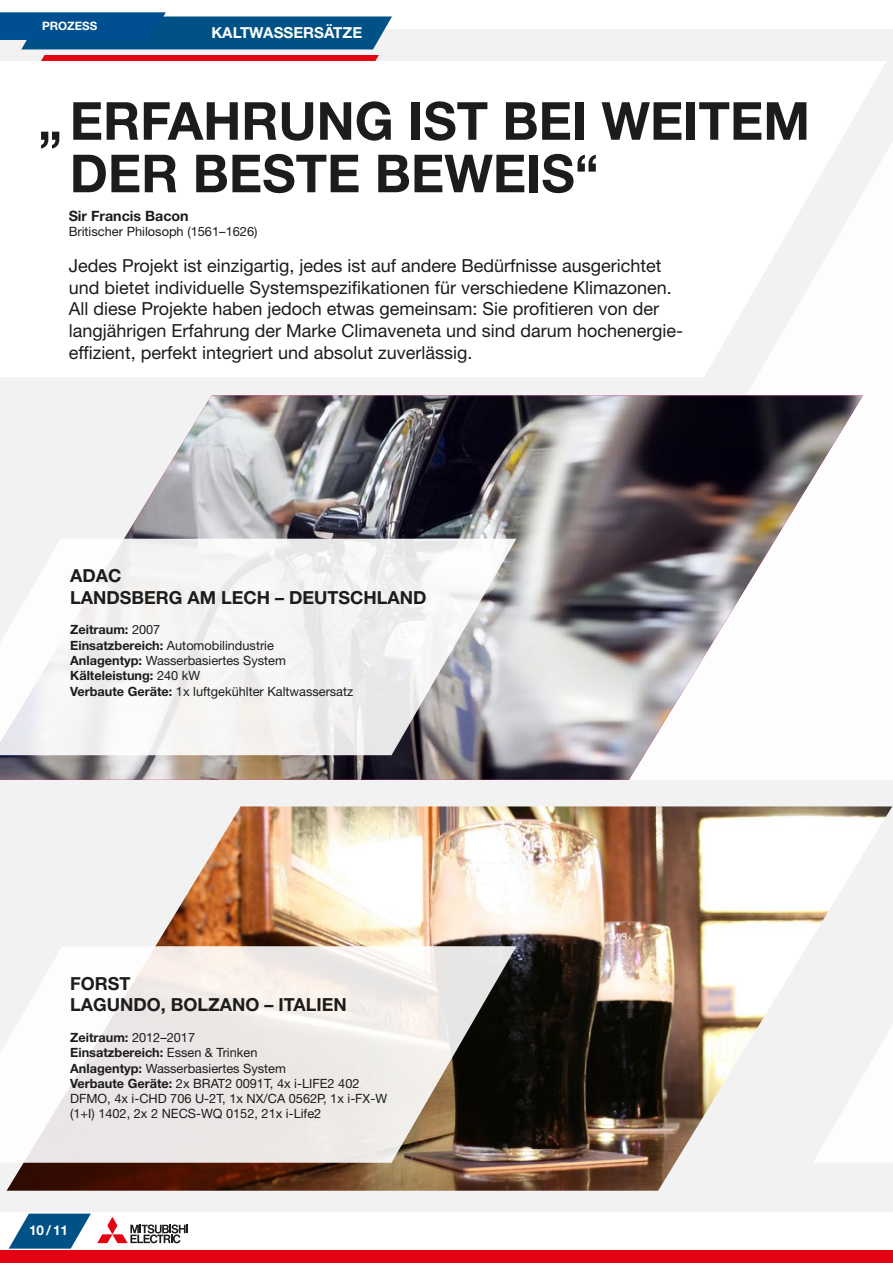
<style>
.page{position:relative;width:893px;height:1263px;background:#fff}
.page>*{position:absolute;margin:0;border:0;box-sizing:border-box;transform-origin:0 0}
.t1{font:700 52.5px/52.5px "Helvetica Neue LT Std";color:#1c1c1b}
.t2{font:18px/21.6px "Helvetica Neue LT Std";color:#1c1c1b}
.t3{font:700 18px/21.6px "Helvetica Neue LT Std";color:#1c1c1b}
.t4{font:700 15.15px "Helvetica Neue LT Std";color:#fff}
.t5{font:700 14.25px "Helvetica Neue LT Std";color:#1c1c1b}
.t6{font:700 13.5px "Helvetica Neue LT Std";color:#fff}
.t7{font:12.9px "Helvetica Neue LT Std";color:#1c1c1b}
.t8{font:12.75px/15.3px "Helvetica Neue LT Std";color:#1c1c1b}
.t9{font:700 11.55px "Helvetica Neue LT Std";color:#fff}
.s1{font-weight:700}
</style>
<div class="page">
<div style="left:0;top:30px;width:893px;height:1182px;background:#f2f2f2"></div>
<div style="left:0;top:1250px;width:893px;height:13px;background:#e30413"></div>
<svg style="left:9px;top:1213px;width:82px;height:35px"></svg>
<svg style="left:0;top:12px;width:392px;height:37px;background:#1b6396"></svg>
<svg style="left:97px;top:1217px;width:91px;height:26px"></svg>
<div style="left:0;top:61px;width:524px;height:316px;background:#fff"></div>
<svg style="left:41px;top:55px;width:338px;height:6px;background:#e30816"></svg>
<svg style="left:524px;top:61px;width:369px;height:718px;fill:#fff"></svg>
<img style="left:0;top:395px;width:863px;height:385px">
<img style="left:7px;top:806px;width:885px;height:385px">
<svg style="left:0;top:539px;width:516px;height:216px"></svg>
<svg style="left:0;top:946px;width:516px;height:217px;fill:#ece8e6"></svg>
<svg style="left:813px;top:946px;width:80px;height:217px"></svg>
<p class="t9" style="left:42px;top:19px;width:57px">PROZESS</p>
<p class="t4" style="left:211px;top:23px;width:152px">KALTWASSERSÄTZE</p>
<h1 class="t1" style="left:70px;top:94px;width:742px;text-indent:-31px">„ERFAHRUNG IST BEI WEITEM<br>DER BESTE BEWEIS“</h1>
<p class="t5" style="left:69px;top:207px;width:122px">Sir Francis Bacon</p>
<p class="t7" style="left:69px;top:224px;width:190px">Britischer Philosoph (1561–1626)</p>
<p class="t2" style="left:69px;top:255px;width:616px">Jedes Projekt ist einzigartig, jedes ist auf andere Bedürfnisse ausgerichtet und bietet individuelle Systemspezifikationen für verschiedene Klimazonen.<br>All diese Projekte haben jedoch etwas gemeinsam: Sie profitieren von der langjährigen Erfahrung der Marke Climaveneta und sind darum hochenergie&shy;effizient, perfekt integriert und absolut zuverlässig.</p>
<h2 class="t3" style="left:70px;top:564px;width:358px">ADAC<br>LANDSBERG AM LECH – DEUTSCHLAND</h2>
<p class="t8" style="left:70px;top:622px;width:285px"><span class="s1">Zeitraum:</span> 2007<br><span class="s1">Einsatzbereich:</span> Automobilindustrie<br><span class="s1">Anlagentyp:</span> Wasserbasiertes System <span class="s1">Kälteleistung:</span> 240 kW<br><span class="s1">Verbaute Geräte:</span> 1x luftgekühlter Kaltwassersatz</p>
<h2 class="t3" style="left:70px;top:972px;width:278px">FORST<br>LAGUNDO, BOLZANO – ITALIEN</h2>
<p class="t8" style="left:70px;top:1029px;width:319px"><span class="s1">Zeitraum:</span> 2012–2017<br><span class="s1">Einsatzbereich:</span> Essen &amp; Trinken<br><span class="s1">Anlagentyp:</span> Wasserbasiertes System<br><span class="s1">Verbaute Geräte:</span> 2x BRAT2 0091T, 4x i-LIFE2 402<br>DFMO, 4x i-CHD 706 U-2T, 1x NX/CA 0562P, 1x i-FX-W (1+I) 1402, 2x 2 NECS-WQ 0152, 21x i-Life2</p>
<p class="t6" style="left:29px;top:1222px;width:41px">10/11</p>
</div>
